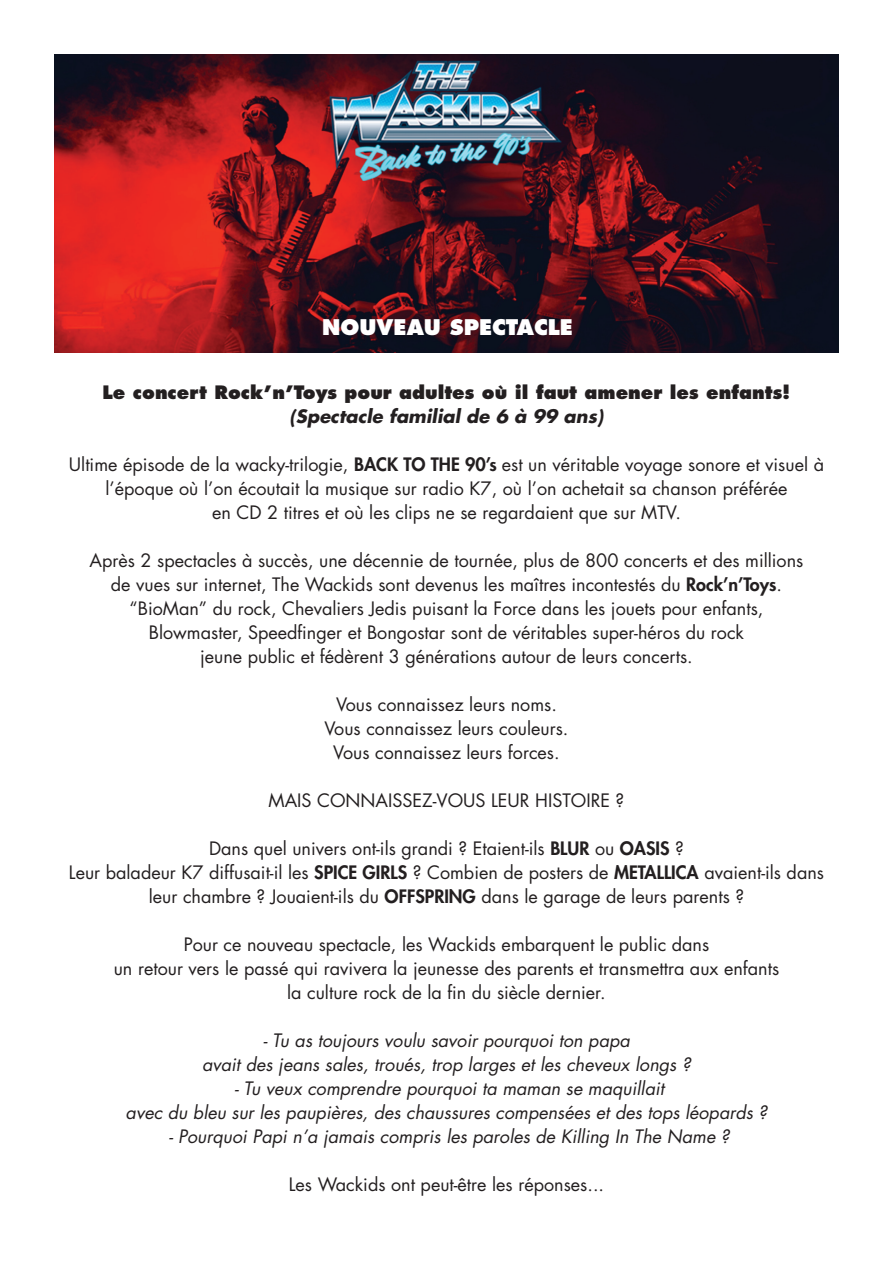
<style>
.page{position:relative;width:893px;height:1263px;background:#fff}
.page>*{position:absolute;margin:0;border:0;box-sizing:border-box;transform-origin:0 0}
.t1{font:800 21px "Futura";color:#fff}
.t2{font:18px/24px "Futura";color:#231f20;text-align:center}
.t3{font:italic 18px/24px "Futura";color:#231f20;text-align:center}
.t4{font:800 18px "Futura";color:#231f20}
.t5{font:italic 700 18px "Futura";color:#231f20}
.s1{font-weight:800}
</style>
<div class="page">
<img style="left:54px;top:54px;width:785px;height:299px">
<p class="t1" style="left:322px;top:314px;width:252px">NOUVEAU SPECTACLE</p>
<p class="t4" style="left:102px;top:381px;width:690px">Le concert Rock’n’Toys pour adultes où il faut amener les enfants!</p>
<p class="t5" style="left:290px;top:404px;width:315px">(Spectacle familial de 6 à 99 ans)</p>
<p class="t2" style="left:69px;top:452px;width:757px">Ultime épisode de la wacky-trilogie, <span class="s1">BACK TO THE 90’s</span> est un véritable voyage sonore et visuel à l’époque où l’on écoutait la musique sur radio K7, où l’on achetait sa chanson préférée<br>en CD 2 titres et où les clips ne se regardaient que sur MTV.</p>
<p class="t2" style="left:90px;top:548px;width:715px">Après 2 spectacles à succès, une décennie de tournée, plus de 800 concerts et des millions de vues sur internet, The Wackids sont devenus les maîtres incontestés du <span class="s1">Rock’n’Toys</span>. “BioMan” du rock, Chevaliers Jedis puisant la Force dans les jouets pour enfants, Blowmaster, Speedfinger et Bongostar sont de véritables super-héros du rock<br>jeune public et fédèrent 3 générations autour de leurs concerts.</p>
<p class="t2" style="left:324px;top:692px;width:245px">Vous connaissez leurs noms.<br>Vous connaissez leurs couleurs.<br>Vous connaissez leurs forces.</p>
<p class="t2" style="left:269px;top:788px;width:26px">Mais</p>
<p class="t2" style="left:317px;top:788px;width:13px">connaisse</p>
<p class="t2" style="left:422px;top:788px;width:28px">z-vous</p>
<p class="t2" style="left:491px;top:788px;width:11px">leur</p>
<p class="t2" style="left:535px;top:788px;width:23px">Histoire</p>
<p class="t2" style="left:616px;top:788px;width:10px">?</p>
<p class="t2" style="left:69px;top:836px;width:757px">Dans quel univers ont-ils grandi ? Etaient-ils <span class="s1">BLUR</span> ou <span class="s1">OASIS</span> ?<br>Leur baladeur K7 diffusait-il les <span class="s1">SPICE GIRLS</span> ? Combien de posters de <span class="s1">METALLICA</span> avaient-ils dans leur chambre ? Jouaient-ils du <span class="s1">OFFSPRING</span> dans le garage de leurs parents ?</p>
<p class="t2" style="left:114px;top:932px;width:667px">Pour ce nouveau spectacle, les Wackids embarquent le public dans<br>un retour vers le passé qui ravivera la jeunesse des parents et transmettra aux enfants la culture rock de la fin du siècle dernier.</p>
<p class="t3" style="left:202px;top:1028px;width:490px">- Tu as toujours voulu savoir pourquoi ton papa<br>avait des jeans sales, troués, trop larges et les cheveux longs ?</p>
<p class="t3" style="left:126px;top:1076px;width:643px">- Tu veux comprendre pourquoi ta maman se maquillait<br>avec du bleu sur les paupières, des chaussures compensées et des tops léopards ?</p>
<p class="t3" style="left:169px;top:1124px;width:562px">- Pourquoi Papi n’a jamais compris les paroles de Killing In The Name ?</p>
<p class="t2" style="left:289px;top:1172px;width:317px">Les Wackids ont peut-être les réponses...</p>
</div>
